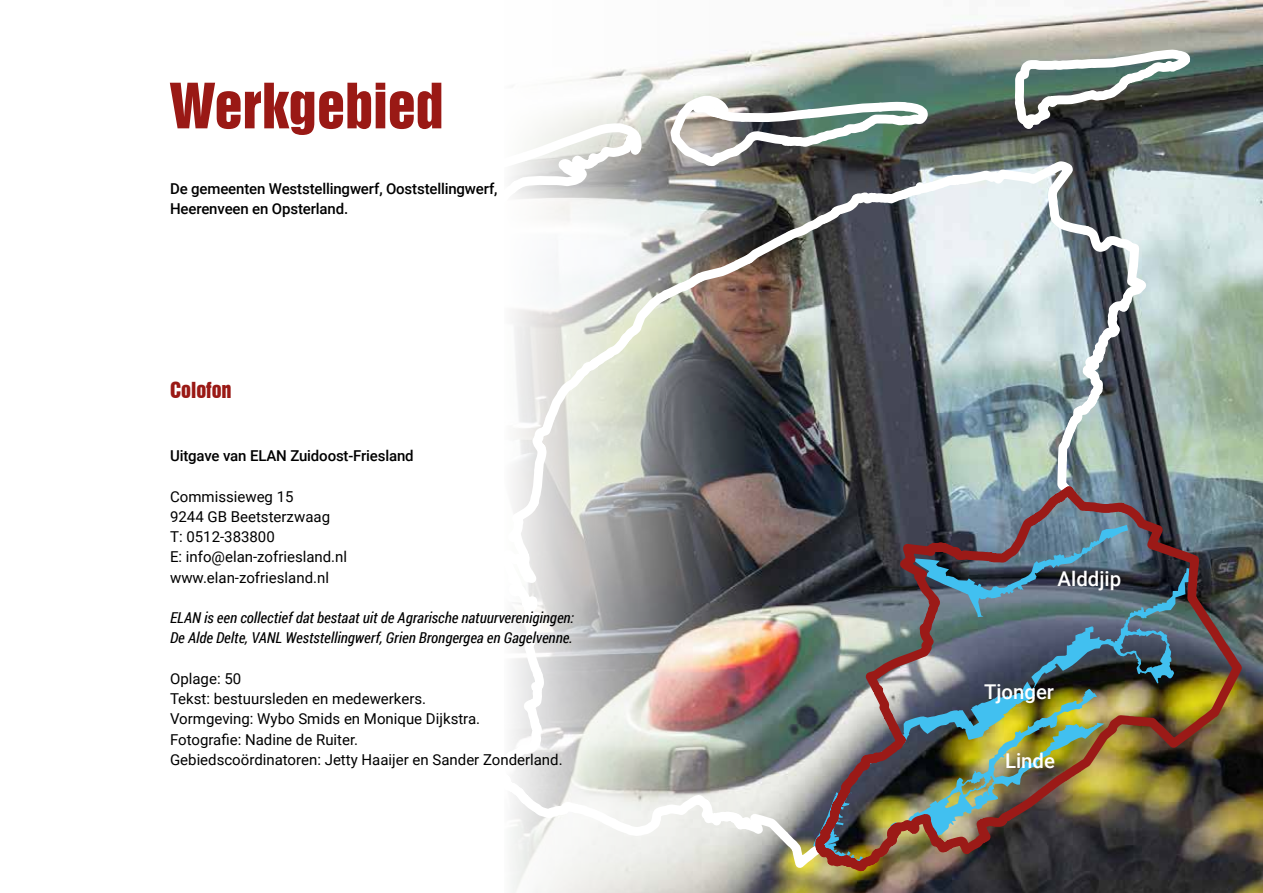
<style>
.page{position:relative;width:1263px;height:893px;background:#fff}
.page>*{position:absolute;margin:0;border:0;box-sizing:border-box;transform-origin:0 0}
.t1{font:57px "Swiss 921 BT Regular A";color:#9a1915}
.t2{font:500 20.4px "Roboto";color:#fff}
.t3{font:20.25px "Swiss 921 BT Regular A";color:#9a1915}
.t4{font:15px/20.2px "Roboto";color:#000}
.t5{font:italic 15px/20.2px "Roboto Condensed";color:#000}
.t6{font:500 15px/20.2px "Roboto";letter-spacing:-.01em;color:#000}
</style>
<div class="page">
<img style="left:511px;top:0;width:752px;height:893px">
<img style="left:511px;top:48px;width:728px;height:830px">
<img style="left:808px;top:478px;width:435px;height:395px">
<img style="left:833px;top:478px;width:250px;height:321px">
<h1 class="t1" style="left:170px;top:69px;width:275px">Werkgebied</h1>
<p class="t6" style="left:170px;top:178px;width:329px">De gemeenten Weststellingwerf, Ooststellingwerf,<br>Heerenveen en Opsterland.</p>
<h3 class="t3" style="left:170px;top:377px;width:63px">Colofon</h3>
<p class="t6" style="left:170px;top:445px;width:245px">Uitgave van ELAN Zuidoost-Friesland</p>
<p class="t4" style="left:170px;top:486px;width:179px">Commissieweg 15<br>9244 GB Beetsterzwaag<br>T: 0512-383800<br>E: info@elan-zofriesland.nl www.elan-zofriesland.nl</p>
<p class="t5" style="left:170px;top:607px;width:405px">ELAN is een collectief dat bestaat uit de Agrarische natuurverenigingen:<br>De Alde Delte, VANL Weststellingwerf, Grien Brongergea en Gagelvenne.</p>
<p class="t4" style="left:170px;top:668px;width:394px">Oplage: 50<br>Tekst: bestuursleden en medewerkers.<br>Vormgeving: Wybo Smids en Monique Dijkstra.<br>Fotografie: Nadine de Ruiter.<br>Gebiedscoördinatoren: Jetty Haaijer en Sander Zonderland.</p>
<h2 class="t2" style="left:1057px;top:564px;width:65px">Alddjip</h2>
<h2 class="t2" style="left:984px;top:677px;width:72px">Tjonger</h2>
<h2 class="t2" style="left:1005px;top:746px;width:51px">Linde</h2>
</div>
